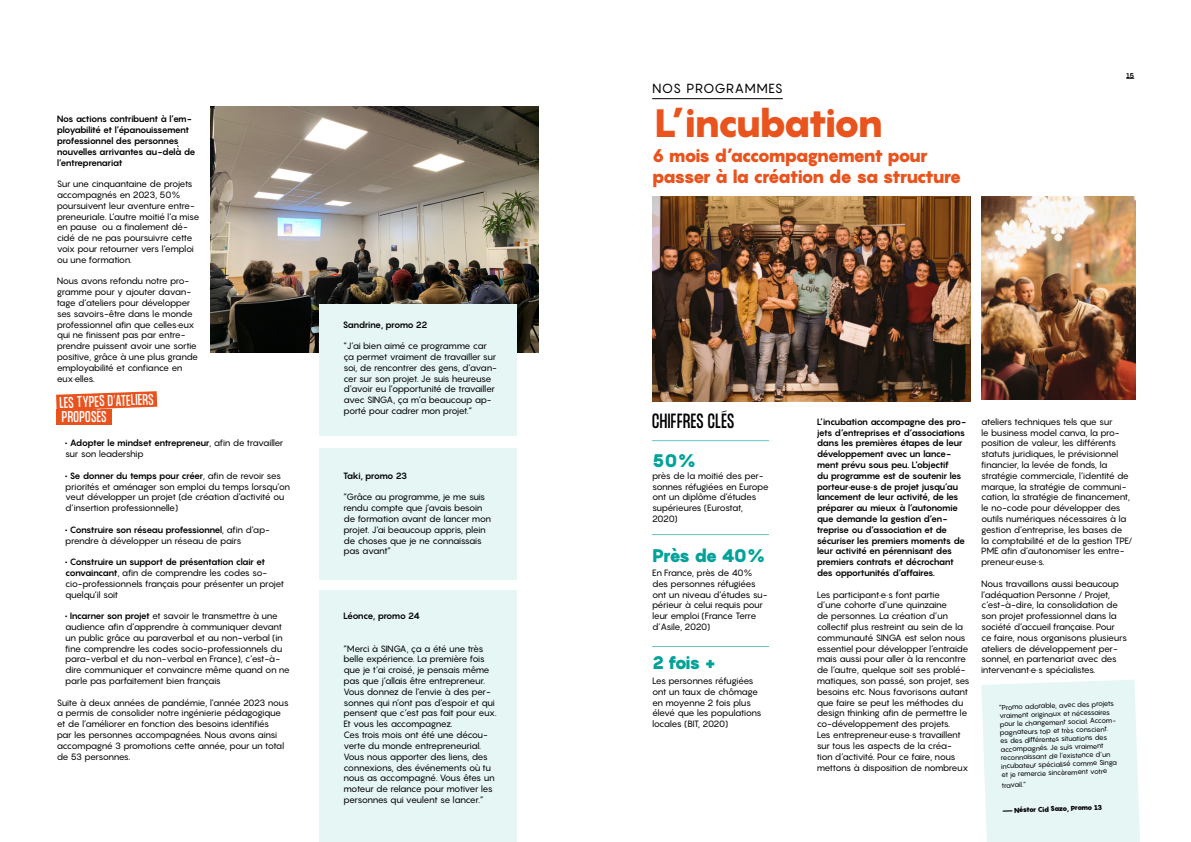
<style>
.page{position:relative;width:1191px;height:842px;background:#fff}
.page>*{position:absolute;margin:0;border:0;box-sizing:border-box;transform-origin:0 0}
.t1{font:900 39px "Pangram";letter-spacing:-.09em;color:#e9531d}
.t2{font:900 18px/21.6px "Pangram";letter-spacing:-.1em;color:#e9531d}
.t3{font:900 18px "Pangram";letter-spacing:-.09em;color:#00a29a}
.t4{font:18px "Formula Condensed";letter-spacing:.03em;color:#000}
.t5{font:13.7px "Formula Condensed";letter-spacing:.03em;color:#fff}
.t6{font:13px "Pangram";letter-spacing:.025em;color:#000}
.t7{font:9px/10.8px "Pangram";letter-spacing:-.06em;color:#000}
.t8{font:700 9px/10.8px "Pangram";letter-spacing:-.08em;color:#000}
.t9{font:7px/8.4px "Pangram";color:#000}
.t10{font:900 7px "Pangram";color:#000}
.t11{font:700 7px "Pangram";color:#000}
.s1{font-weight:700}
</style>
<div class="page">
<svg style="left:56px;top:391px;width:101px;height:18px;background:#ec6c3f"></svg>
<div style="left:56px;top:409px;width:56px;height:16px;background:#e9521d"></div>
<img style="left:211px;top:107px;width:328px;height:245px">
<img style="left:652px;top:196px;width:318px;height:205px">
<img style="left:981px;top:196px;width:154px;height:203px">
<div style="left:981px;top:680px;width:159px;height:162px;background:#e6f6f5"></div>
<hr style="left:652px;top:534px;width:117px;height:1px;background:#00a29a">
<hr style="left:652px;top:440px;width:117px;height:1px;background:#00a29a">
<hr style="left:652px;top:646px;width:117px;height:1px;background:#00a29a">
<hr style="left:652px;top:98px;width:131px;height:1px;background:#000">
<div style="left:320px;top:590px;width:197px;height:252px;background:#e6f6f5"></div>
<div style="left:320px;top:448px;width:197px;height:132px;background:#e6f6f5"></div>
<div style="left:320px;top:304px;width:197px;height:132px;background:#e6f6f5"></div>
<p class="t8" style="left:57px;top:114px;width:140px">Nos actions contribuent à l’em&shy;ployabilité et l’épanouissement professionnel des personnes nouvelles arrivantes au-delà̀ de l’entreprenariat</p>
<p class="t7" style="left:57px;top:178px;width:144px">Sur une cinquantaine de projets accompagnés en 2023, 50% poursuivent leur aventure entre&shy;preneuriale. L’autre moitié l’a mise en pause ou a finalement dé&shy;cidé de ne pas poursuivre cette voix pour retourner vers l’emploi ou une formation.</p>
<p class="t7" style="left:57px;top:276px;width:143px">Nous avons refondu notre pro&shy;gramme pour y ajouter davan&shy;tage d’ateliers pour développer ses savoirs-être dans le monde professionnel afin que celles·eux qui ne finissent pas par entre&shy;prendre puissent avoir une sortie positive, grâce à une plus grande employabilité et confiance en eux·elles.</p>
<h3 class="t5" style="left:59px;top:394px;width:96px;rotate:-2deg">LES TYPES D’ATELIERS</h3>
<h3 class="t5" style="left:62px;top:409px;width:46px">PROPOSÉS</h3>
<p class="t7" style="left:65px;top:438px;width:220px"><span class="s1">• Adopter le mindset entrepreneur</span>, afin de travailler sur son leadership</p>
<p class="t7" style="left:65px;top:470px;width:226px"><span class="s1">• Se donner du temps pour créer</span>, afin de revoir ses priorités et aménager son emploi du temps lorsqu’on veut développer un projet (de création d’activité ou d’insertion professionnelle)</p>
<p class="t7" style="left:65px;top:524px;width:206px"><span class="s1">• Construire son réseau professionnel</span>, afin d’ap&shy;prendre à développer un réseau de pairs</p>
<p class="t7" style="left:65px;top:556px;width:220px"><span class="s1">• Construire un support de présentation clair et convaincant</span>, afin de comprendre les codes so&shy;cio-professionnels français pour présenter un projet quelqu’il soit</p>
<p class="t7" style="left:65px;top:610px;width:226px"><span class="s1">• Incarner son projet</span> et savoir le transmettre à une audience afin d’apprendre à communiquer devant un public grâce au paraverbal et au non-verbal (in fine comprendre les codes socio-professionnels du para-verbal et du non-verbal en France), c’est-à&shy;dire communiquer et convaincre même quand on ne parle pas parfaitement bien français</p>
<p class="t7" style="left:57px;top:697px;width:234px">Suite à deux années de pandémie, l’année 2023 nous a permis de consolider notre ingénierie pédagogique et de l’améliorer en fonction des besoins identifiés<br>par les personnes accompagnées. Nous avons ainsi accompagné 3 promotions cette année, pour un total de 53 personnes.</p>
<p class="t8" style="left:343px;top:319px;width:86px">Sandrine, promo 22</p>
<p class="t7" style="left:343px;top:340px;width:155px">“J’ai bien aimé ce programme car ça permet vraiment de travailler sur soi, de rencontrer des gens, d’avan&shy;cer sur son projet. Je suis heureuse d’avoir eu l’opportunité de travailler avec SINGA, ça m’a beaucoup ap&shy;porté pour cadrer mon projet.”</p>
<p class="t8" style="left:343px;top:470px;width:66px">Taki, promo 23</p>
<p class="t7" style="left:343px;top:492px;width:149px">“Grâce au programme, je me suis rendu compte que j’avais besoin de formation avant de lancer mon projet. J’ai beaucoup appris, plein de choses que je ne connaissais pas avant”</p>
<p class="t8" style="left:343px;top:610px;width:78px">Léonce, promo 24</p>
<p class="t7" style="left:343px;top:643px;width:155px">“Merci à SINGA, ça a été une très belle expérience. La première fois que je t’ai croisé, je pensais même pas que j’allais être entrepreneur.<br>Vous donnez de l’envie à des per&shy;sonnes qui n’ont pas d’espoir et qui pensent que c’est pas fait pour eux.<br>Et vous les accompagnez.<br>Ces trois mois ont été une décou&shy;verte du monde entrepreneurial.<br>Vous nous apporter des liens, des connexions, des événements où tu nous as accompagné. Vous êtes un moteur de relance pour motiver les personnes qui veulent se lancer.”</p>
<h3 class="t6" style="left:652px;top:80px;width:132px">NOS PROGRAMMES</h3>
<h1 class="t1" style="left:653px;top:97px;width:231px">L’incubation</h1>
<h2 class="t2" style="left:652px;top:145px;width:311px">6 mois d’accompagnement pour passer à la création de sa structure</h2>
<p class="t11" style="left:1126px;top:70px;width:10px">15</p>
<h2 class="t4" style="left:652px;top:411px;width:84px">CHIFFRES CLÉS</h2>
<h2 class="t3" style="left:652px;top:449px;width:46px">50%</h2>
<p class="t7" style="left:652px;top:470px;width:118px">près de la moitié des per&shy;sonnes réfugiées en Europe ont un diplôme d’études supérieures (Eurostat,<br>2020)</p>
<h2 class="t3" style="left:652px;top:543px;width:115px">Près de 40%</h2>
<p class="t7" style="left:652px;top:567px;width:117px">En France, près de 40% des personnes réfugiées ont un niveau d’études su&shy;périeur à celui requis pour leur emploi (France Terre d’Asile, 2020)</p>
<h2 class="t3" style="left:652px;top:651px;width:65px">2 fois +</h2>
<p class="t7" style="left:652px;top:675px;width:111px">Les personnes réfugiées ont un taux de chômage en moyenne 2 fois plus élevé que les populations locales (BIT, 2020)</p>
<p class="t8" style="left:816px;top:416px;width:151px">L’incubation accompagne des pro&shy;jets d’entreprises et d’associations dans les premières étapes de leur développement avec un lance&shy;ment prévu sous peu. L’objectif<br>du programme est de soutenir les porteur·euse·s de projet jusqu’au lancement de leur activité, de les préparer au mieux à l’autonomie que demande la gestion d’en&shy;treprise ou d’association et de sécuriser les premiers moments de leur activité en pérennisant des premiers contrats et décrochant des opportunités d’affaires.</p>
<p class="t7" style="left:816px;top:589px;width:154px">Les participant·e·s font partie<br>d’une cohorte d’une quinzaine<br>de personnes. La création d’un collectif plus restreint au sein de la communauté SINGA est selon nous essentiel pour développer l’entraide mais aussi pour aller à la rencontre de l’autre, quelque soit ses problé&shy;matiques, son passé, son projet, ses besoins etc. Nous favorisons autant que faire se peut les méthodes du design thinking afin de permettre le co-développement des projets.<br>Les entrepreneur·euse·s travaillent sur tous les aspects de la créa&shy;tion d’activité. Pour ce faire, nous mettons à disposition de nombreux</p>
<p class="t7" style="left:981px;top:416px;width:153px">ateliers techniques tels que sur<br>le business model canva, la pro&shy;position de valeur, les différents statuts juridiques, le prévisionnel financier, la levée de fonds, la stratégie commerciale, l’identité de marque, la stratégie de communi&shy;cation, la stratégie de financement, le no-code pour développer des outils numériques nécessaires à la gestion d’entreprise, les bases de la comptabilité et de la gestion TPE/ PME afin d’autonomiser les entre&shy;preneur·euse·s.</p>
<p class="t7" style="left:981px;top:578px;width:147px">Nous travaillons aussi beaucoup l’adéquation Personne / Projet, c’est-à-dire, la consolidation de son projet professionnel dans la société d’accueil française. Pour ce faire, nous organisons plusieurs ateliers de développement per&shy;sonnel, en partenariat avec des intervenant·e·s spécialistes.</p>
<p class="t9" style="left:999px;top:703px;width:118px;rotate:-2deg">“Promo adorable, avec des projets vraiment originaux et nécessaires pour le changement social. Accom&shy;pagnateurs top et très conscient. es des différentes situations des accompagnés. Je suis vraiment reconnaissant de l’existence d’un incubateur spécialisé comme Singa et je remercie sincèrement votre</p>
<p class="t9" style="left:1001px;top:781px;width:26px;rotate:-2deg">travail.”</p>
<p class="t10" style="left:1002px;top:806px;width:101px;rotate:-2deg">— Néstor Cid Sazo, Promo 13</p>
</div>
